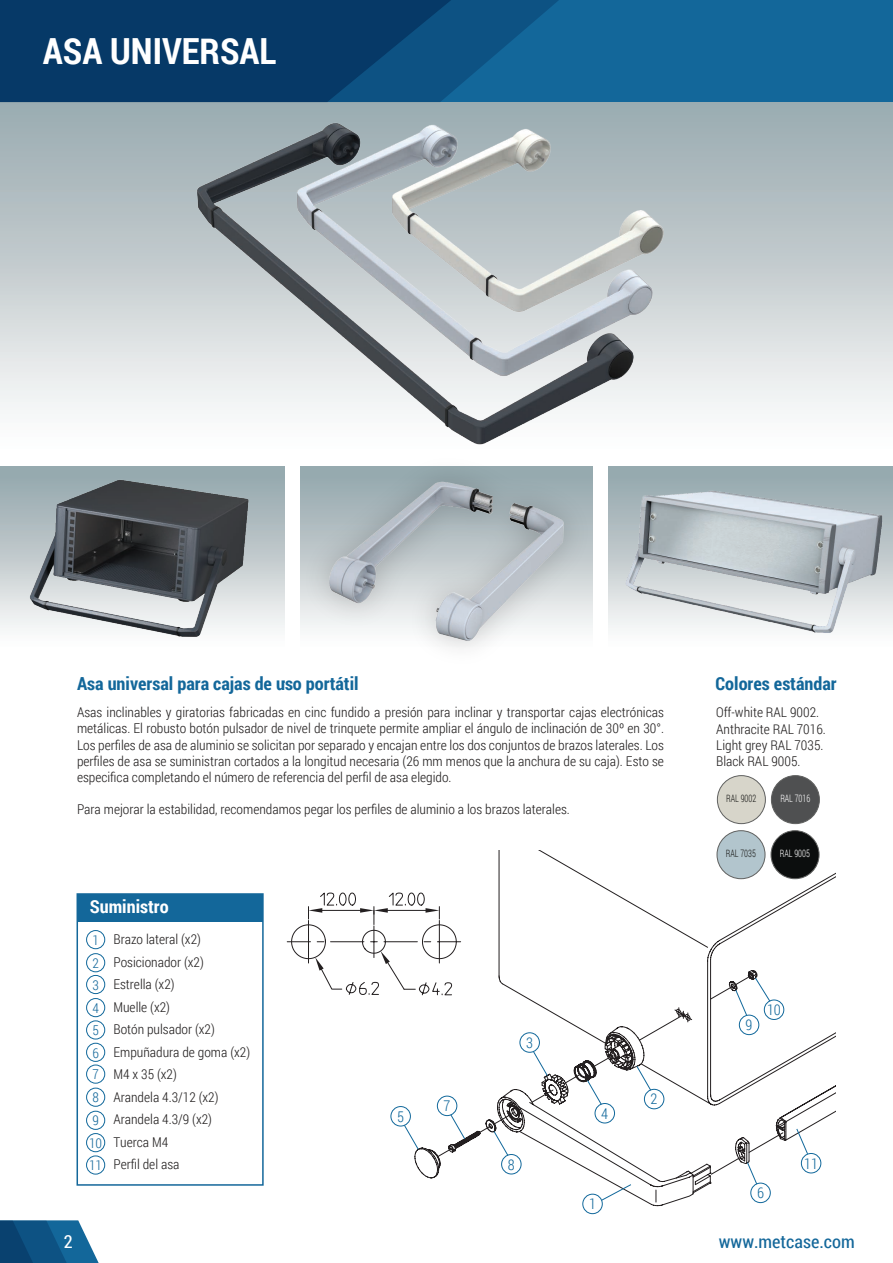
<style>
.page{position:relative;width:893px;height:1263px;background:#fff}
.page>*{position:absolute;margin:0;border:0;box-sizing:border-box;transform-origin:0 0}
.t1{font:700 36px "Roboto Condensed";color:#fff}
.t2{font:700 18px "Roboto Condensed";color:#13679a}
.t3{font:18px "Roboto Condensed";color:#13679a}
.t4{font:700 18px "Roboto Condensed";color:#fff}
.t5{font:18px "Roboto Condensed";color:#fff}
.t6{font:300 14.7px "Roboto Condensed";color:#11689b}
.t7{font:300 13.5px/22.5px "Roboto Condensed";color:#211e1e}
.t8{font:300 13.5px/22.4px "Roboto Condensed";color:#13679a}
.t9{font:300 10.35px "Roboto Condensed";color:#1a1a18;scale:.8 1}
.t10{font:300 10.35px "Roboto Condensed";color:#fff;scale:.8 1}
</style>
<div class="page">
<div style="left:0;top:465px;width:893px;height:184px;background:linear-gradient(to bottom,#8da0a6,#fefdfc)"></div>
<svg style="left:0;top:102px;width:893px;height:308px;background:#c1cbce"></svg>
<div style="left:593px;top:458px;width:14px;height:210px;background:#fff"></div>
<div style="left:77px;top:894px;width:186px;height:27px;background:#13679a"></div>
<div style="left:77px;top:893px;width:187px;height:293px;border:2px solid #13679a"></div>
<div style="left:86px;top:930px;width:19px;height:19px;border:1px solid #11689b;border-radius:50%"></div>
<div style="left:86px;top:953px;width:19px;height:19px;border:1px solid #11689b;border-radius:50%"></div>
<div style="left:86px;top:975px;width:19px;height:19px;border:1px solid #11689b;border-radius:50%"></div>
<div style="left:86px;top:998px;width:19px;height:19px;border:1px solid #11689b;border-radius:50%"></div>
<div style="left:86px;top:1020px;width:19px;height:19px;border:1px solid #11689b;border-radius:50%"></div>
<div style="left:86px;top:1043px;width:19px;height:19px;border:1px solid #11689b;border-radius:50%"></div>
<div style="left:86px;top:1065px;width:19px;height:18px;border:1px solid #11689b;border-radius:50%"></div>
<div style="left:86px;top:1088px;width:19px;height:19px;border:1px solid #11689b;border-radius:50%"></div>
<div style="left:86px;top:1111px;width:19px;height:19px;border:1px solid #11689b;border-radius:50%"></div>
<div style="left:86px;top:1133px;width:19px;height:19px;border:1px solid #11689b;border-radius:50%"></div>
<div style="left:86px;top:1155px;width:19px;height:19px;border:1px solid #11689b;border-radius:50%"></div>
<svg style="left:0;top:1220px;width:99px;height:43px;background:#296893"></svg>
<div style="left:0;top:0;width:893px;height:102px;background:#13679a"></div>
<div style="left:0;top:0;width:327px;height:102px;background:#063967"></div>
<svg style="left:327px;top:0;width:232px;height:102px"></svg>
<div style="left:582px;top:1194px;width:21px;height:20px;border:1px solid #11689b;border-radius:50%"></div>
<svg style="left:287px;top:891px;width:549px;height:315px"></svg>
<div style="left:771px;top:776px;width:48px;height:48px;background:#4f5051;border-radius:50%"></div>
<div style="left:771px;top:775px;width:49px;height:49px;border:1px solid #606160;border-radius:50%"></div>
<div style="left:717px;top:776px;width:48px;height:48px;background:#d7d5ca;border-radius:50%"></div>
<div style="left:717px;top:775px;width:49px;height:49px;border:1px solid #606160;border-radius:50%"></div>
<div style="left:771px;top:831px;width:48px;height:48px;background:#0c0e0e;border-radius:50%"></div>
<div style="left:771px;top:830px;width:48px;height:49px;border:1px solid #606160;border-radius:50%"></div>
<div style="left:717px;top:831px;width:48px;height:48px;background:#b2c5cd;border-radius:50%"></div>
<div style="left:717px;top:830px;width:48px;height:49px;border:1px solid #606160;border-radius:50%"></div>
<img style="left:0;top:465px;width:284px;height:183px">
<img style="left:618px;top:476px;width:269px;height:162px">
<img style="left:284px;top:465px;width:309px;height:184px">
<img style="left:322px;top:477px;width:245px;height:166px">
<img style="left:168px;top:115px;width:528px;height:330px">
<h1 class="t1" style="left:43px;top:26px;width:235px">ASA UNIVERSAL</h1>
<h2 class="t2" style="left:77px;top:671px;width:283px">Asa universal para cajas de uso portátil</h2>
<p class="t7" style="left:77px;top:704px;width:588px;line-height:16.2px;text-align:justify">Asas inclinables y giratorias fabricadas en cinc fundido a presión para inclinar y transportar cajas electrónicas metálicas. El robusto botón pulsador de nivel de trinquete permite ampliar el ángulo de inclinación de 30º en 30°.<br>Los perfiles de asa de aluminio se solicitan por separado y encajan entre los dos conjuntos de brazos laterales. Los perfiles de asa se suministran cortados a la longitud necesaria (26 mm menos que la anchura de su caja). Esto se especifica completando el número de referencia del perfil de asa elegido.</p>
<p class="t7" style="left:77px;top:798px;width:494px">Para mejorar la estabilidad, recomendamos pegar los perfiles de aluminio a los brazos laterales.</p>
<h2 class="t4" style="left:90px;top:893px;width:80px">Suministro</h2>
<p class="t8" style="left:92px;top:928px;width:8px;line-height:23.1px">1<br>2</p>
<p class="t8" style="left:92px;top:973px;width:8px;text-align:justify">3<br>4<br>5<br>6<br>7</p>
<p class="t8" style="left:89px;top:1086px;width:15px">8<br>9<br>10<br>11</p>
<p class="t7" style="left:113px;top:928px;width:138px">Brazo lateral (x2)<br>Posicionador (x2)<br>Estrella (x2)<br>Muelle (x2)<br>Botón pulsador (x2)<br>Empuñadura de goma (x2)<br>M4 x 35 (x2)<br>Arandela 4.3/12 (x2)<br>Arandela 4.3/9 (x2)<br>Tuerca M4<br>Perfil del asa</p>
<h2 class="t5" style="left:64px;top:1228px;width:10px">2</h2>
<p class="t6" style="left:397px;top:1106px;width:8px">5</p>
<p class="t6" style="left:444px;top:1096px;width:8px">7</p>
<p class="t6" style="left:526px;top:1032px;width:8px">3</p>
<p class="t6" style="left:508px;top:1154px;width:8px">8</p>
<p class="t6" style="left:601px;top:1103px;width:8px">4</p>
<p class="t6" style="left:589px;top:1194px;width:8px">1</p>
<p class="t6" style="left:651px;top:1089px;width:8px">2</p>
<h2 class="t2" style="left:715px;top:671px;width:123px">Colores estándar</h2>
<p class="t7" style="left:716px;top:704px;width:111px;line-height:16.2px">Off-white RAL 9002.<br>Anthracite RAL 7016.<br>Light grey RAL 7035.<br>Black RAL 9005.</p>
<p class="t9" style="left:726px;top:791px;width:39px">RAL 9002</p>
<p class="t10" style="left:780px;top:791px;width:39px">RAL 7016</p>
<p class="t9" style="left:726px;top:846px;width:39px">RAL 7035</p>
<p class="t10" style="left:780px;top:846px;width:39px">RAL 9005</p>
<p class="t6" style="left:746px;top:1015px;width:8px">9</p>
<p class="t6" style="left:767px;top:1000px;width:15px">10</p>
<p class="t6" style="left:757px;top:1183px;width:8px">6</p>
<p class="t6" style="left:804px;top:1153px;width:15px">11</p>
<h2 class="t3" style="left:719px;top:1229px;width:137px">www.metcase.com</h2>
</div>
